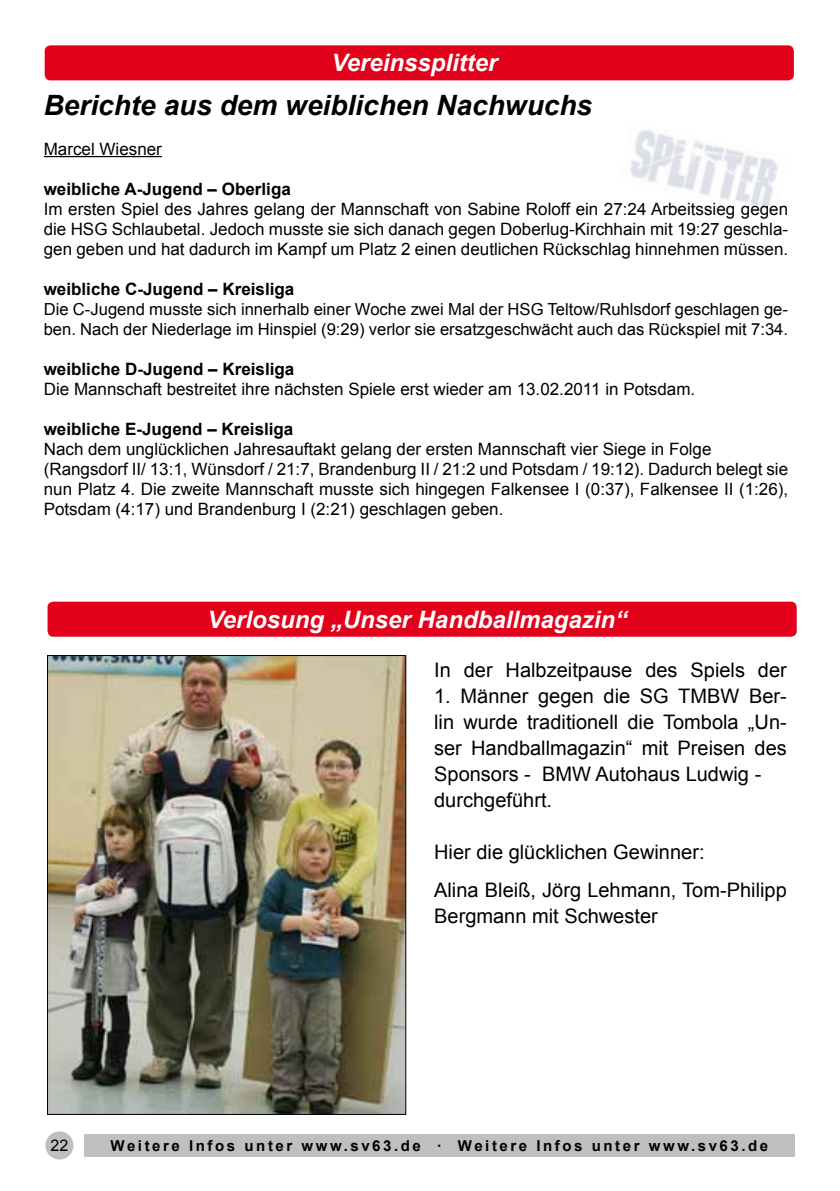
<style>
.page{position:relative;width:840px;height:1191px;background:#fff}
.page>*{position:absolute;margin:0;border:0;box-sizing:border-box;transform-origin:0 0}
.t1{font:italic 700 28px "Arial";color:#000}
.t2{font:italic 700 24px "Arial";color:#fff}
.t3{font:20px/26px "Arial";color:#000}
.t4{font:17px/20px "Arial";color:#000;text-align:justify}
.t5{font:700 17px "Arial";color:#000}
.t6{font:16.6px/20px "Arial";color:#000}
.t7{font:16px "Arial";color:#000}
.t8{font:700 15px "Arial";letter-spacing:.17em;color:#000}
</style>
<div class="page">
<div style="left:84px;top:1134px;width:710px;height:23px;background:#bdbfc0"></div>
<div style="left:45px;top:45px;width:748px;height:35px;background:#e2001a;border-radius:6px"></div>
<img style="left:630px;top:130px;width:148px;height:78px">
<hr style="left:44px;top:156px;width:118px;height:1px;background:#000">
<div style="left:47px;top:601px;width:749px;height:35px;background:#e2001a;border-radius:6px"></div>
<div style="left:45px;top:1131px;width:28px;height:28px;background:#bdbfc0;border-radius:50%"></div>
<img style="left:49px;top:657px;width:355px;height:456px">
<h2 class="t2" style="left:331px;top:47px;width:167px">Vereinssplitter</h2>
<h1 class="t1" style="left:44px;top:86px;width:549px">Berichte aus dem weiblichen Nachwuchs</h1>
<p class="t4" style="left:44px;top:139px;width:120px">Marcel Wiesner</p>
<p class="t5" style="left:44px;top:177px;width:248px">weibliche A-Jugend – Oberliga</p>
<p class="t4" style="left:44px;top:199px;width:745px">Im ersten Spiel des Jahres gelang der Mannschaft von Sabine Roloff ein 27:24 Arbeitssieg gegen die HSG Schlaubetal. Jedoch musste sie sich danach gegen Doberlug-Kirchhain mit 19:27 geschla&shy;gen geben und hat dadurch im Kampf um Platz 2 einen deutlichen Rückschlag hinnehmen müssen.</p>
<p class="t5" style="left:44px;top:277px;width:252px">weibliche C-Jugend – Kreisliga</p>
<p class="t6" style="left:44px;top:299px;width:745px">Die C-Jugend musste sich innerhalb einer Woche zwei Mal der HSG Teltow/Ruhlsdorf geschlagen ge&shy;ben. Nach der Niederlage im Hinspiel (9:29) verlor sie ersatzgeschwächt auch das Rückspiel mit 7:34.</p>
<p class="t5" style="left:44px;top:357px;width:252px">weibliche D-Jugend – Kreisliga</p>
<p class="t4" style="left:44px;top:379px;width:652px">Die Mannschaft bestreitet ihre nächsten Spiele erst wieder am 13.02.2011 in Potsdam.</p>
<p class="t5" style="left:44px;top:417px;width:251px">weibliche E-Jugend – Kreisliga</p>
<p class="t4" style="left:44px;top:439px;width:745px;text-align:left">Nach dem unglücklichen Jahresauftakt gelang der ersten Mannschaft vier Siege in Folge (Rangsdorf II/ 13:1, Wünsdorf / 21:7, Brandenburg II / 21:2 und Potsdam / 19:12). Dadurch belegt sie nun Platz 4. Die zweite Mannschaft musste sich hingegen Falkensee I (0:37), Falkensee II (1:26), Potsdam (4:17) und Brandenburg I (2:21) geschlagen geben.</p>
<h2 class="t2" style="left:207px;top:603px;width:421px">Verlosung „Unser Handballmagazin“</h2>
<p class="t3" style="left:434px;top:657px;width:354px">In der Halbzeitpause des Spiels der</p>
<p class="t3" style="left:434px;top:683px;width:354px">1. Männer gegen die SG TMBW Ber&shy;lin wurde traditionell die Tombola „Un&shy;ser Handballmagazin“ mit Preisen des<br>Sponsors - BMW Autohaus Ludwig - durchgeführt.</p>
<p class="t3" style="left:434px;top:833px;width:354px;line-height:38px">Hier die glücklichen Gewinner:<br>Alina Bleiß, Jörg Lehmann, Tom-Philipp</p>
<p class="t3" style="left:434px;top:903px;width:225px">Bergmann mit Schwester</p>
<p class="t7" style="left:50px;top:1134px;width:19px">22</p>
<p class="t8" style="left:111px;top:1135px;width:658px">Weitere Infos unter www.sv63.de · Weitere Infos unter www.sv63.de</p>
</div>
